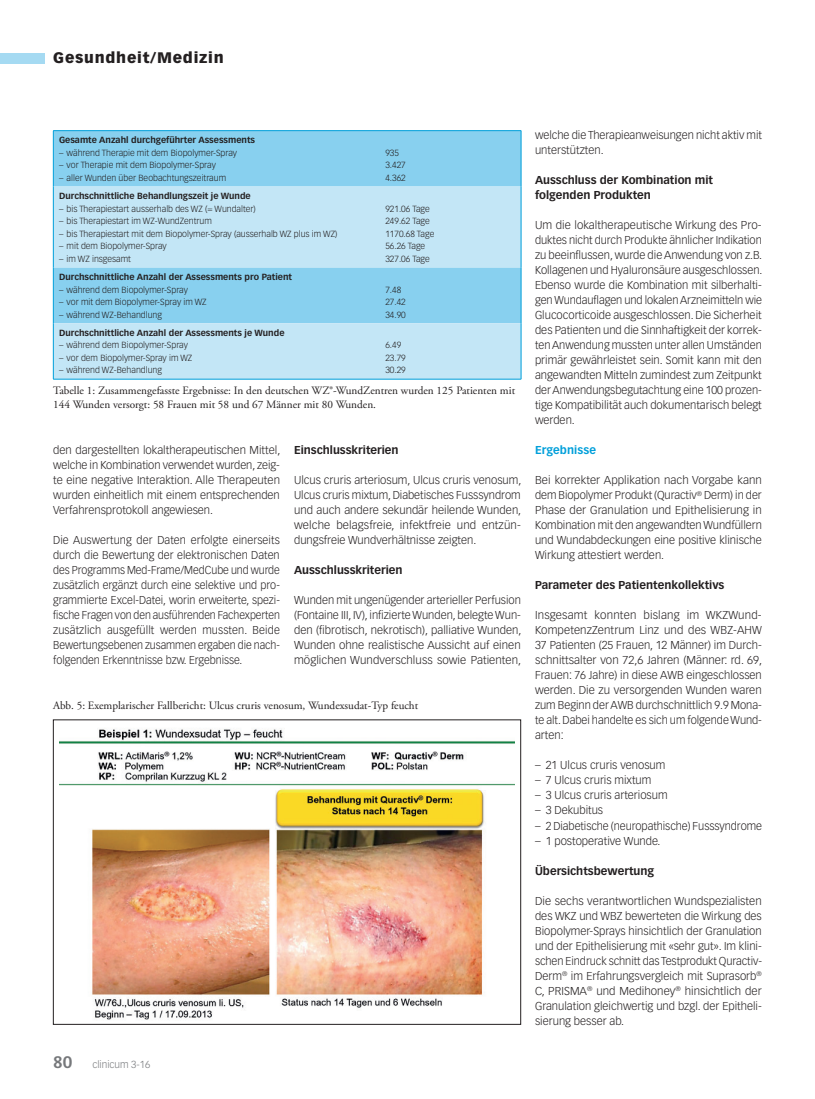
<style>
.page{position:relative;width:815px;height:1099px;background:#fff}
.page>*{position:absolute;margin:0;border:0;box-sizing:border-box;transform-origin:0 0}
.t1{font:900 15px "Vectora LT Std";letter-spacing:.05em;color:#231f20}
.t2{font:300 11.25px/15px "Vectora LT Std";color:#231f20;text-align:justify}
.t3{font:11.25px/13.5px "Adobe Garamond Pro";color:#231f20}
.t4{font:700 11.25px/15px "Vectora LT Std";color:#231f20}
.t5{font:700 11.25px "Vectora LT Std";letter-spacing:.005em;color:#009fda}
.t6{font:300 10px "Vectora LT Std";color:#76787b}
.t7{font:300 8.75px "Vectora LT Std";color:#231f20}
.t8{font:700 8.75px "Vectora LT Std";color:#231f20}
.s1{font-weight:700;font-size:16.25px}
</style>
<div class="page">
<div style="left:0;top:53px;width:45px;height:10px;background:#a5daf2"></div>
<div style="left:54px;top:131px;width:467px;height:55px;background:#88d0ef"></div>
<svg style="left:54px;top:186px;width:467px;height:193px;fill:#c3e6f6"></svg>
<hr style="left:53px;top:130px;width:468px;height:1px;background:#009fda">
<hr style="left:53px;top:131px;width:1px;height:55px;background:#009fda">
<hr style="left:521px;top:131px;width:1px;height:55px;background:#009fda">
<hr style="left:53px;top:186px;width:1px;height:81px;background:#009fda">
<hr style="left:521px;top:186px;width:1px;height:81px;background:#009fda">
<hr style="left:53px;top:267px;width:1px;height:56px;background:#009fda">
<hr style="left:521px;top:267px;width:1px;height:56px;background:#009fda">
<hr style="left:53px;top:323px;width:1px;height:56px;background:#009fda">
<hr style="left:521px;top:323px;width:1px;height:56px;background:#009fda">
<hr style="left:53px;top:379px;width:468px;height:1px;background:#009fda">
<img style="left:59px;top:729px;width:456px;height:291px">
<div style="left:53px;top:719px;width:468px;height:305px;border:1px solid #231f20"></div>
<h1 class="t1" style="left:53px;top:49px;width:172px">Gesundheit/Medizin</h1>
<p class="t8" style="left:59px;top:135px;width:198px">Gesamte Anzahl durchgefü hrter Assessments</p>
<p class="t7" style="left:59px;top:147px;width:180px">– während Therapie mit dem Biopolymer-Spray</p>
<p class="t7" style="left:385px;top:147px;width:15px">935</p>
<p class="t7" style="left:59px;top:160px;width:158px">– vor Therapie mit dem Biopolymer-Spray</p>
<p class="t7" style="left:385px;top:160px;width:22px">3.427</p>
<p class="t7" style="left:59px;top:173px;width:169px">– aller Wunden ü ber Beobachtungszeitraum</p>
<p class="t7" style="left:385px;top:173px;width:22px">4.362</p>
<p class="t8" style="left:59px;top:191px;width:193px">Durchschnittliche Behandlungszeit je Wunde</p>
<p class="t7" style="left:59px;top:203px;width:198px">– bis Therapiestart ausserhalb des WZ (= Wundalter)</p>
<p class="t7" style="left:385px;top:203px;width:46px">921.06 Tage</p>
<p class="t7" style="left:59px;top:216px;width:154px">– bis Therapiestart im WZ-WundZentrum</p>
<p class="t7" style="left:385px;top:216px;width:46px">249.62 Tage</p>
<p class="t7" style="left:59px;top:228px;width:280px">– bis Therapiestart mit dem Biopolymer-Spray (ausserhalb WZ plus im WZ)</p>
<p class="t7" style="left:385px;top:228px;width:51px">1170.68 Tage</p>
<p class="t7" style="left:59px;top:241px;width:109px">– mit dem Biopolymer-Spray</p>
<p class="t7" style="left:385px;top:241px;width:41px">56.26 Tage</p>
<p class="t7" style="left:59px;top:253px;width:73px">– im WZ insgesamt</p>
<p class="t7" style="left:385px;top:253px;width:46px">327.06 Tage</p>
<p class="t8" style="left:59px;top:271px;width:235px">Durchschnittliche Anzahl der Assessments pro Patient</p>
<p class="t7" style="left:59px;top:284px;width:130px">– während dem Biopolymer-Spray</p>
<p class="t7" style="left:385px;top:284px;width:17px">7.48</p>
<p class="t7" style="left:59px;top:297px;width:149px">– vor mit dem Biopolymer-Spray im WZ</p>
<p class="t7" style="left:385px;top:297px;width:22px">27.42</p>
<p class="t7" style="left:59px;top:309px;width:104px">– während WZ-Behandlung</p>
<p class="t7" style="left:385px;top:309px;width:22px">34.90</p>
<p class="t8" style="left:59px;top:327px;width:227px">Durchschnittliche Anzahl der Assessments je Wunde</p>
<p class="t7" style="left:59px;top:340px;width:130px">– während dem Biopolymer-Spray</p>
<p class="t7" style="left:385px;top:340px;width:17px">6.49</p>
<p class="t7" style="left:59px;top:353px;width:135px">– vor dem Biopolymer-Spray im WZ</p>
<p class="t7" style="left:385px;top:353px;width:22px">23.79</p>
<p class="t7" style="left:59px;top:365px;width:104px">– während WZ-Behandlung</p>
<p class="t7" style="left:385px;top:365px;width:22px">30.29</p>
<p class="t3" style="left:53px;top:384px;width:463px">Tabelle 1: Zusammengefasste Ergebnisse: In den deutschen WZ®-WundZentren wurden 125 Patienten mit<br>144 Wunden versorgt: 58 Frauen mit 58 und 67 Männer mit 80 Wunden.</p>
<p class="t2" style="left:53px;top:443px;width:229px">den dargestellten lokaltherapeutischen Mittel, welche in Kombination verwendet wurden, zeig&shy;te eine negative Interaktion. Alle Therapeuten wurden einheitlich mit einem entsprechenden Verfahrensprotokoll angewiesen.</p>
<p class="t2" style="left:53px;top:533px;width:228px">Die Auswertung der Daten erfolgte einerseits durch die Bewertung der elektronischen Daten des Programms Med-Frame/MedCube und wurde zusätzlich ergänzt durch eine selektive und pro&shy;grammierte Excel-Datei, worin erweiterte, spezi&shy;fische Fragen von den ausfü hrenden Fachexperten zusätzlich ausgefü llt werden mussten. Beide Bewertungsebenen zusammen ergaben die nach&shy;folgenden Erkenntnisse bzw. Ergebnisse.</p>
<p class="t4" style="left:294px;top:443px;width:106px">Einschlusskriterien</p>
<p class="t2" style="left:294px;top:473px;width:229px;text-align:left">Ulcus cruris arteriosum, Ulcus cruris venosum, Ulcus cruris mixtum, Diabetisches Fusssyndrom und auch andere sekundär heilende Wunden, welche belagsfreie, infektfreie und entzü n&shy;dungsfreie Wundverhältnisse zeigten.</p>
<p class="t4" style="left:294px;top:563px;width:110px">Ausschlusskriterien</p>
<p class="t2" style="left:294px;top:593px;width:229px">Wunden mit ungenügender arterieller Perfusion (Fontaine III, IV), infizierte Wunden, belegte Wun&shy;den (fibrotisch, nekrotisch), palliative Wunden, Wunden ohne realistische Aussicht auf einen möglichen Wundverschluss sowie Patienten,</p>
<p class="t3" style="left:53px;top:699px;width:367px">Abb. 5: Exemplarischer Fallbericht: Ulcus cruris venosum, Wundexsudat-Typ feucht</p>
<p class="t6" style="left:53px;top:1058px;width:99px"><span class="s1">80</span> clinicum 3-16</p>
<p class="t2" style="left:535px;top:128px;width:228px">welche die Therapieanweisungen nicht aktiv mit unterstützten.</p>
<p class="t4" style="left:535px;top:173px;width:180px">Ausschluss der Kombination mit folgenden Produkten</p>
<p class="t2" style="left:535px;top:218px;width:229px">Um die lokaltherapeutische Wirkung des Pro&shy;duktes nicht durch Produkte ähnlicher Indikation zu beeinflussen, wurde die Anwendung von z.B.<br>Kollagenen und Hyaluronsäure ausgeschlossen.<br>Ebenso wurde die Kombination mit silberhalti&shy;gen Wundauflagen und lokalen Arzneimitteln wie Glucocorticoide ausgeschlossen. Die Sicherheit des Patienten und die Sinnhaftigkeit der korrek&shy;ten Anwendung mussten unter allen Umständen primär gewährleistet sein. Somit kann mit den angewandten Mitteln zumindest zum Zeitpunkt der Anwendungsbegutachtung eine 100 prozen&shy;tige Kompatibilität auch dokumentarisch belegt werden.</p>
<p class="t5" style="left:535px;top:443px;width:62px">Ergebnisse</p>
<p class="t2" style="left:535px;top:473px;width:228px">Bei korrekter Applikation nach Vorgabe kann dem Biopolymer Produkt (Quractiv<sup>®</sup> Derm) in der Phase der Granulation und Epithelisierung in Kombination mit den angewandten Wundfü llern und Wundabdeckungen eine positive klinische Wirkung attestiert werden.</p>
<p class="t4" style="left:535px;top:578px;width:191px">Parameter des Patientenkollektivs</p>
<p class="t2" style="left:535px;top:608px;width:229px;text-align:left">Insgesamt konnten bislang im WKZWund-KompetenzZentrum Linz und des WBZ-AHW 37 Patienten (25 Frauen, 12 Männer) im Durch&shy;schnittsalter von 72,6 Jahren (Männer: rd. 69, Frauen: 76 Jahre) in diese AWB eingeschlossen werden. Die zu versorgenden Wunden waren zum Beginn der AWB durchschnittlich 9.9 Mona&shy;te alt. Dabei handelte es sich um folgende Wund&shy;arten:</p>
<p class="t2" style="left:535px;top:758px;width:132px">– 21 Ulcus cruris venosum</p>
<p class="t2" style="left:535px;top:773px;width:118px">– 7 Ulcus cruris mixtum</p>
<p class="t2" style="left:535px;top:788px;width:134px">– 3 Ulcus cruris arteriosum</p>
<p class="t2" style="left:535px;top:803px;width:70px">– 3 Dekubitus</p>
<p class="t2" style="left:535px;top:818px;width:229px">– 2 Diabetische (neuropathische) Fusssyndrome</p>
<p class="t2" style="left:535px;top:833px;width:127px">– 1 postoperative Wunde.</p>
<p class="t4" style="left:535px;top:863px;width:121px">Übersichtsbewertung</p>
<p class="t2" style="left:535px;top:893px;width:228px">Die sechs verantwortlichen Wundspezialisten des WKZ und WBZ bewerteten die Wirkung des Biopolymer-Sprays hinsichtlich der Granulation und der Epithelisierung mit «sehr gut». Im klini&shy;schen Eindruck schnitt das Testprodukt Quractiv-Derm<sup>®</sup> im Erfahrungsvergleich mit Suprasorb<sup>® </sup>C, PRISMA<sup>®</sup> und Medihoney<sup>®</sup> hinsichtlich der Granulation gleichwertig und bzgl. der Epitheli&shy;sierung besser ab.</p>
</div>
